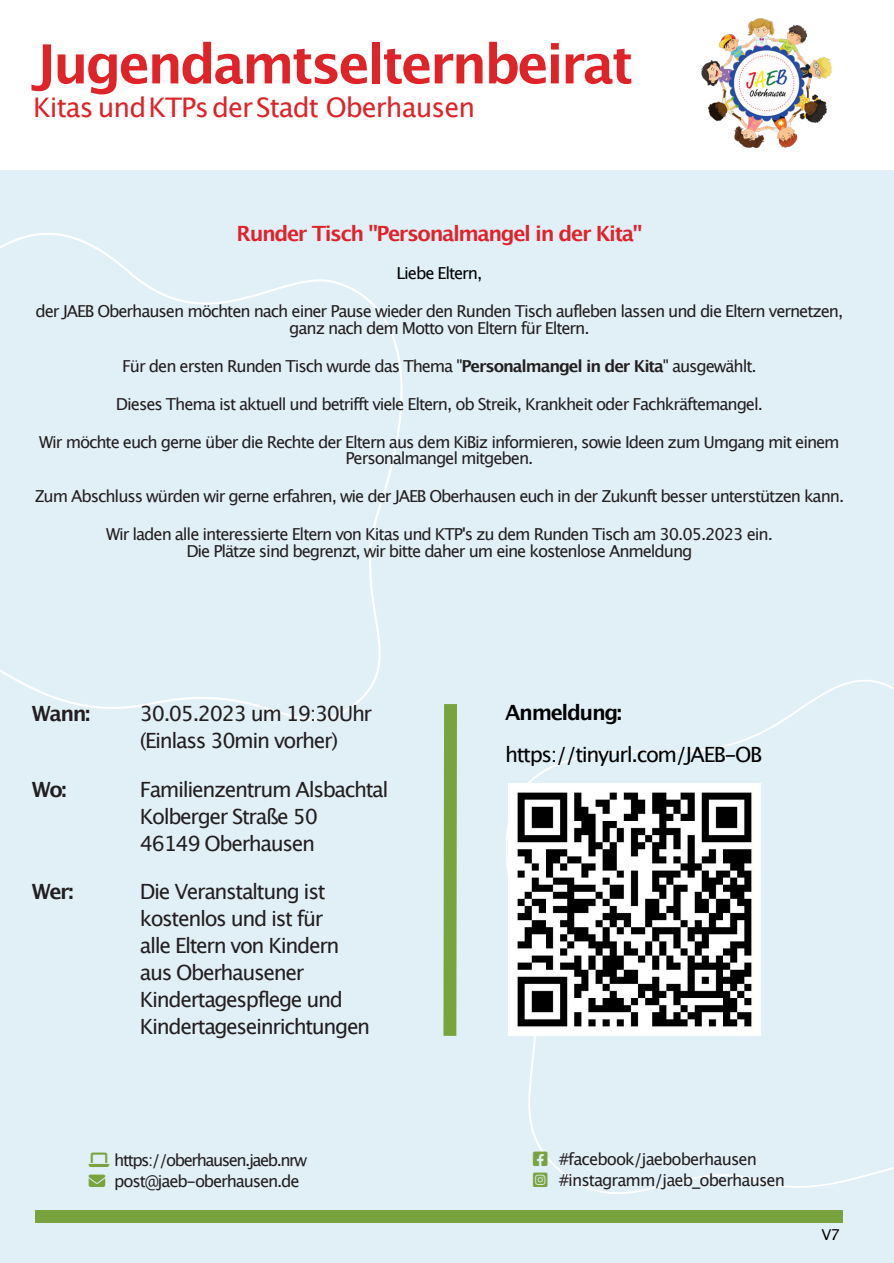
<style>
.page{position:relative;width:894px;height:1263px;background:#fff}
.page>*{position:absolute;margin:0;border:0;box-sizing:border-box;transform-origin:0 0}
.t1{font:700 54px "Lucida Grande";letter-spacing:-.055em;color:#de2329}
.t2{font:27px "Lucida Grande";letter-spacing:-.035em;color:#de2329}
.t3{font:21px/27px "Lucida Grande";letter-spacing:-.065em;color:#231f20}
.t4{font:700 21px "Lucida Grande";letter-spacing:-.065em;color:#e0222a}
.t5{font:21px "Lucida Grande";letter-spacing:-.065em;color:#000}
.t6{font:700 21px "Lucida Grande";letter-spacing:-.065em;color:#231f20}
.t7{font:700 21px "Lucida Grande";letter-spacing:-.065em;color:#000}
.t8{font:16.5px/16.5px "Lucida Grande";letter-spacing:-.065em;color:#231f20;text-align:center}
.t9{font:16.5px/21px "Lucida Grande";letter-spacing:-.09em;color:#231f20}
.t10{font:16.5px "Lucida Grande";letter-spacing:-.065em;color:#000}
.t11{font:15px "Lucida Grande";color:#000}
.s1{font-weight:700}
.s2{color:#79a33f}
</style>
<div class="page">
<div style="left:0;top:171px;width:893px;height:1092px;background:#e1f0f7"></div>
<svg style="left:506px;top:680px;width:387px;height:542px"></svg>
<svg style="left:0;top:233px;width:403px;height:488px"></svg>
<svg style="left:443px;top:704px;width:14px;height:332px;background:#81a84d"></svg>
<img style="left:508px;top:784px;width:252px;height:251px">
<div style="left:35px;top:1210px;width:807px;height:13px;background:#79a33f"></div>
<img style="left:701px;top:18px;width:131px;height:130px">
<svg style="left:533px;top:1152px;width:14px;height:14px"></svg>
<svg style="left:533px;top:1173px;width:14px;height:14px"></svg>
<h1 class="t1" style="left:33px;top:41px;width:601px">Jugendamtselternbeirat</h1>
<h2 class="t2" style="left:33px;top:96px;width:443px">Kitas undKTPsder Stadt Oberhausen</h2>
<p class="t4" style="left:236px;top:225px;width:407px">Runder Tisch "Personalmangel in der Kita"</p>
<p class="t10" style="left:396px;top:266px;width:87px">Liebe Eltern,</p>
<p class="t8" style="left:36px;top:304px;width:809px">der JAEB Oberhausen möchten nach einer Pause wieder den Runden Tisch aufleben lassen und die Eltern vernetzen, ganz nach dem Motto von Eltern für Eltern.</p>
<p class="t8" style="left:122px;top:359px;width:635px">Für den ersten Runden Tisch wurde das Thema "<span class="s1">Personalmangel in der Kita</span>" ausgewählt.</p>
<p class="t8" style="left:116px;top:397px;width:648px">Dieses Thema ist aktuell und betrifft viele Eltern, ob Streik, Krankheit oder Fachkräftemangel.</p>
<p class="t8" style="left:39px;top:435px;width:801px">Wir möchte euch gerne über die Rechte der Eltern aus dem KiBiz informieren, sowie Ideen zum Umgang mit einem<br>Personalmangel mitgeben.</p>
<p class="t8" style="left:35px;top:489px;width:810px">Zum Abschluss würden wir gerne erfahren, wie der JAEB Oberhausen euch in der Zukunft besser unterstützen kann.</p>
<p class="t8" style="left:106px;top:527px;width:668px">Wir laden alle interessierte Eltern von Kitas und KTP's zu dem Runden Tisch am 30.05.2023 ein.<br>Die Plätze sind begrenzt, wir bitte daher um eine kostenlose Anmeldung</p>
<p class="t6" style="left:32px;top:705px;width:60px">Wann:</p>
<p class="t3" style="left:140px;top:702px;width:234px">30.05.2023 um 19:30Uhr (Einlass 30min vorher)</p>
<p class="t6" style="left:32px;top:780px;width:36px">Wo:</p>
<p class="t3" style="left:140px;top:777px;width:250px">Familienzentrum Alsbachtal<br>Kolberger Straße 50<br>46149 Oberhausen</p>
<p class="t6" style="left:32px;top:883px;width:43px">Wer:</p>
<p class="t3" style="left:140px;top:880px;width:232px">Die Veranstaltung ist kostenlos und ist für<br>alle Eltern von Kindern aus Oberhausener<br>Kindertagespflege und<br>Kindertageseinrichtungen</p>
<p class="t7" style="left:505px;top:703px;width:118px">Anmeldung:</p>
<p class="t5" style="left:505px;top:745px;width:258px">https://tinyurl.com/JAEB-OB</p>
<p class="t9" style="left:89px;top:1150px;width:220px;text-indent:26px">https://oberhausen.jaeb.nrw <span class="s2">✉</span> post@jaeb-oberhausen.de</p>
<p class="t8" style="left:558px;top:1150px;width:228px;line-height:21px;text-align:left">#facebook/jaeboberhausen #instagramm/jaeb_oberhausen</p>
<p class="t11" style="left:821px;top:1228px;width:20px">V7</p>
</div>
